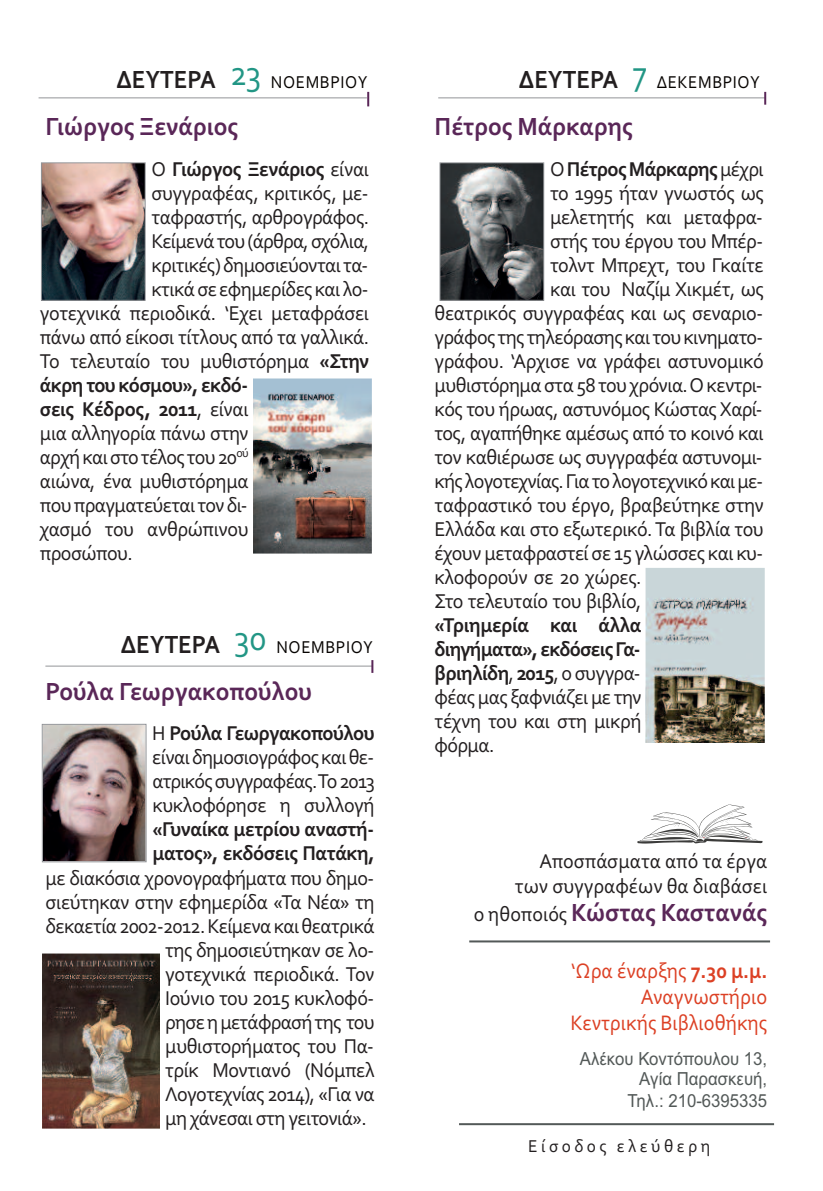
<style>
.page{position:relative;width:823px;height:1191px;background:#fff}
.page>*{position:absolute;margin:0;border:0;box-sizing:border-box;transform-origin:0 0}
.t1{font:700 26px "Corbel";color:#5a2758;scale:.95 1}
.t2{font:22px/26.4px "Corbel";color:#dc4024;text-align:right;scale:.92 1}
.t3{font:21px/24px "Corbel";letter-spacing:-.03em;color:#231f20;text-align:justify;scale:.95 1}
.t4{font:700 21px/24px "Corbel";letter-spacing:-.02em;color:#231f20;scale:.95 1}
.t5{font:21px/25.2px "Corbel";color:#231f20;text-align:right;scale:.95 1}
.t6{font:18px "Corbel";letter-spacing:.04em;color:#060300;scale:.92 1}
.t7{font:18px/20px "Arial";color:#535958;text-align:right;scale:.93 1}
.t8{font:18px "Corbel";letter-spacing:.2em;color:#231f20;scale:.95 1}
.s1{font-weight:700;font-size:26px;color:#231f20}
.s2{font-weight:400}
.s3{font-weight:700}
.s4{font-weight:400;font-size:21px;color:#231f20}
</style>
<div class="page">
<img style="left:43px;top:165px;width:100px;height:133px">
<div style="left:41px;top:163px;width:104px;height:137px;border:1px solid #939598"></div>
<img style="left:441px;top:165px;width:100px;height:133px">
<div style="left:439px;top:163px;width:104px;height:137px;border:1px solid #939598"></div>
<img style="left:44px;top:726px;width:100px;height:134px">
<div style="left:42px;top:724px;width:104px;height:138px;border:1px solid #939598"></div>
<svg style="left:637px;top:804px;width:125px;height:39px"></svg>
<img style="left:645px;top:568px;width:119px;height:175px">
<img style="left:42px;top:953px;width:117px;height:175px">
<img style="left:253px;top:378px;width:118px;height:175px">
<hr style="left:459px;top:1123px;width:314px;height:2px;background:#535958">
<hr style="left:438px;top:97px;width:326px;height:1px;background:#939598">
<svg style="left:763px;top:92px;width:2px;height:13px"></svg>
<hr style="left:45px;top:665px;width:327px;height:1px;background:#939598">
<svg style="left:371px;top:660px;width:2px;height:13px"></svg>
<hr style="left:39px;top:97px;width:327px;height:1px;background:#939598">
<svg style="left:367px;top:92px;width:2px;height:14px"></svg>
<hr style="left:469px;top:940px;width:300px;height:2px;background:#535958">
<p class="t6" style="left:116px;top:71px;width:274px"><span class="s1">ΔΕΥΤΕΡΑ</span> <sup>23</sup> ΝΟΕμΒριΟυ</p>
<p class="t1" style="left:45px;top:111px;width:204px">Γιώργος Ξενάριος</p>
<p class="t4" style="left:151px;top:156px;width:230px"><span class="s2">Ο</span> Γιώργος Ξενάριος <span class="s2">είναι</span></p>
<p class="t3" style="left:151px;top:180px;width:230px">συγγραφέας, κριτικός, με-</p>
<p class="t3" style="left:151px;top:204px;width:230px">ταφραστής, αρθρογράφος.</p>
<p class="t3" style="left:151px;top:228px;width:230px">Κείμενάτου(άρθρα,σχόλια,</p>
<p class="t3" style="left:151px;top:252px;width:229px">κριτικές)δημοσιεύονταιτα-</p>
<p class="t3" style="left:151px;top:276px;width:230px">κτικάσε εφημερίδεςκαιλο-</p>
<p class="t3" style="left:40px;top:300px;width:348px">γοτεχνικά περιοδικά. ‘Εχει μεταφράσει</p>
<p class="t3" style="left:40px;top:324px;width:348px">πάνω από είκοσι τίτλους από τα γαλλικά.</p>
<p class="t3" style="left:40px;top:348px;width:348px">Το τελευταίο του μυθιστόρημα <span class="s3">«Στην</span></p>
<p class="t4" style="left:40px;top:372px;width:220px">άκρη του κόσμου», εκδό-</p>
<p class="t4" style="left:40px;top:396px;width:221px">σεις Κέδρος, 2011<span class="s2">, είναι</span></p>
<p class="t3" style="left:40px;top:420px;width:221px">μια αλληγορία πάνω στην</p>
<p class="t3" style="left:40px;top:444px;width:221px">αρχήκαιστοτέλοςτου20<sup>ού</sup></p>
<p class="t3" style="left:40px;top:468px;width:221px">αιώνα, ένα μυθιστόρημα</p>
<p class="t3" style="left:40px;top:492px;width:220px">πουπραγματεύεταιτονδι-</p>
<p class="t3" style="left:40px;top:516px;width:221px">χασμό του ανθρώπινου</p>
<p class="t3" style="left:40px;top:540px;width:99px">προσώπου.</p>
<p class="t6" style="left:121px;top:636px;width:275px"><span class="s1">ΔΕΥΤΕΡΑ</span> <sup>30</sup> ΝΟΕμΒριΟυ</p>
<p class="t1" style="left:45px;top:675px;width:282px">Ρούλα Γεωργακοπούλου</p>
<p class="t3" style="left:152px;top:721px;width:235px">Η <span class="s3">Ρούλα Γεωργακοπούλου </span>είναιδημοσιογράφοςκαιθε&shy;ατρικόςσυγγραφέας.Το2013 κυκλοφόρησε η συλλογή</p>
<p class="t4" style="left:152px;top:817px;width:235px">«Γυναίκα μετρίου αναστή&shy;ματος», εκδόσεις Πατάκη,</p>
<p class="t3" style="left:46px;top:865px;width:347px">με διακόσια χρονογραφήματα που δημο-</p>
<p class="t3" style="left:46px;top:889px;width:348px">σιεύτηκαν στην εφημερίδα «Τα Νέα» τη</p>
<p class="t3" style="left:45px;top:913px;width:348px">δεκαετία2002-2012.Κείμενακαιθεατρικά</p>
<p class="t3" style="left:165px;top:937px;width:221px">της δημοσιεύτηκαν σε λο-</p>
<p class="t3" style="left:165px;top:961px;width:222px">γοτεχνικά περιοδικά. Τον</p>
<p class="t3" style="left:165px;top:985px;width:221px">ιούνιο του 2015 κυκλοφό-</p>
<p class="t3" style="left:165px;top:1009px;width:222px">ρησεημετάφρασήτης του</p>
<p class="t3" style="left:165px;top:1033px;width:221px">μυθιστορήματος του Πα-</p>
<p class="t3" style="left:165px;top:1057px;width:222px">τρίκ μοντιανό (Νόμπελ</p>
<p class="t3" style="left:165px;top:1081px;width:222px">Λογοτεχνίας 2014), «Για να</p>
<p class="t3" style="left:165px;top:1105px;width:214px">μη χάνεσαι στη γειτονιά».</p>
<p class="t6" style="left:518px;top:71px;width:263px"><span class="s1">ΔΕΥΤΕΡΑ</span> <sup>7</sup> ΔΕΚΕμΒριΟυ</p>
<p class="t1" style="left:434px;top:111px;width:210px">Πέτρος Μάρκαρης</p>
<p class="t4" style="left:549px;top:156px;width:226px"><span class="s2">Ο</span>ΠέτροςΜάρκαρης<span class="s2">μέχρι</span></p>
<p class="t3" style="left:549px;top:180px;width:226px">το 1995 ήταν γνωστός ως</p>
<p class="t3" style="left:549px;top:204px;width:225px">μελετητής και μεταφρα-</p>
<p class="t3" style="left:549px;top:228px;width:226px">στής του έργου του μπέρ-</p>
<p class="t3" style="left:549px;top:252px;width:226px">τολντ μπρεχτ, του Γκαίτε</p>
<p class="t3" style="left:549px;top:276px;width:226px">και του Ναζίμ Χικμέτ, ως</p>
<p class="t3" style="left:434px;top:300px;width:347px">θεατρικός συγγραφέας και ως σεναριο-</p>
<p class="t3" style="left:434px;top:324px;width:347px">γράφοςτηςτηλεόρασηςκαιτουκινηματο-</p>
<p class="t3" style="left:434px;top:348px;width:348px">γράφου. ‘Αρχισε να γράφει αστυνομικό</p>
<p class="t3" style="left:434px;top:372px;width:346px">μυθιστόρημαστα58τουχρόνια.Οκεντρι-</p>
<p class="t3" style="left:434px;top:396px;width:346px">κός του ήρωας, αστυνόμος Κώστας Χαρί-</p>
<p class="t3" style="left:434px;top:420px;width:348px">τος, αγαπήθηκε αμέσως από το κοινό και</p>
<p class="t3" style="left:434px;top:444px;width:346px">τον καθιέρωσε ως συγγραφέα αστυνομι-</p>
<p class="t3" style="left:434px;top:468px;width:347px">κήςλογοτεχνίας.Γιατολογοτεχνικόκαιμε-</p>
<p class="t3" style="left:434px;top:492px;width:348px">ταφραστικό του έργο, βραβεύτηκε στην</p>
<p class="t3" style="left:434px;top:516px;width:348px">Ελλάδα και στο εξωτερικό.Τα βιβλία του</p>
<p class="t3" style="left:434px;top:540px;width:347px">έχουν μεταφραστεί σε 15 γλώσσες και κυ-</p>
<p class="t3" style="left:434px;top:564px;width:219px">κλοφορούν σε 20 χώρες.</p>
<p class="t3" style="left:434px;top:588px;width:219px">Στο τελευταίο του βιβλίο,</p>
<p class="t3" style="left:434px;top:612px;width:219px"><span class="s3">«Τριημερία και άλλα διηγήματα»,εκδόσειςΓα&shy;βριηλίδη</span>, <span class="s3">2015</span>, ο συγγρα&shy;φέας μας ξαφνιάζει με την τέχνη του και στη μικρή φόρμα.</p>
<p class="t5" style="left:514px;top:848px;width:267px">Αποσπάσματα από τα έργα των συγγραφέων θα διαβάσει</p>
<p class="t1" style="left:473px;top:896px;width:310px"><span class="s4">ο ηθοποιός</span> Κώστας Καστανάς</p>
<p class="t2" style="left:570px;top:957px;width:215px">‘Ώρα έναρξης <span class="s3">7.30 μ.μ.<br></span>Αναγνωστήριο<br>Κεντρικής Βιβλιοθήκης</p>
<p class="t7" style="left:579px;top:1048px;width:203px">Αλέκου Κοντόπουλου 13,<br>Aγία Παρασκευή,</p>
<p class="t7" style="left:627px;top:1090px;width:151px">Τηλ.: 210-6395335</p>
<p class="t8" style="left:528px;top:1135px;width:193px">Είσοδος ελεύθερη</p>
</div>
